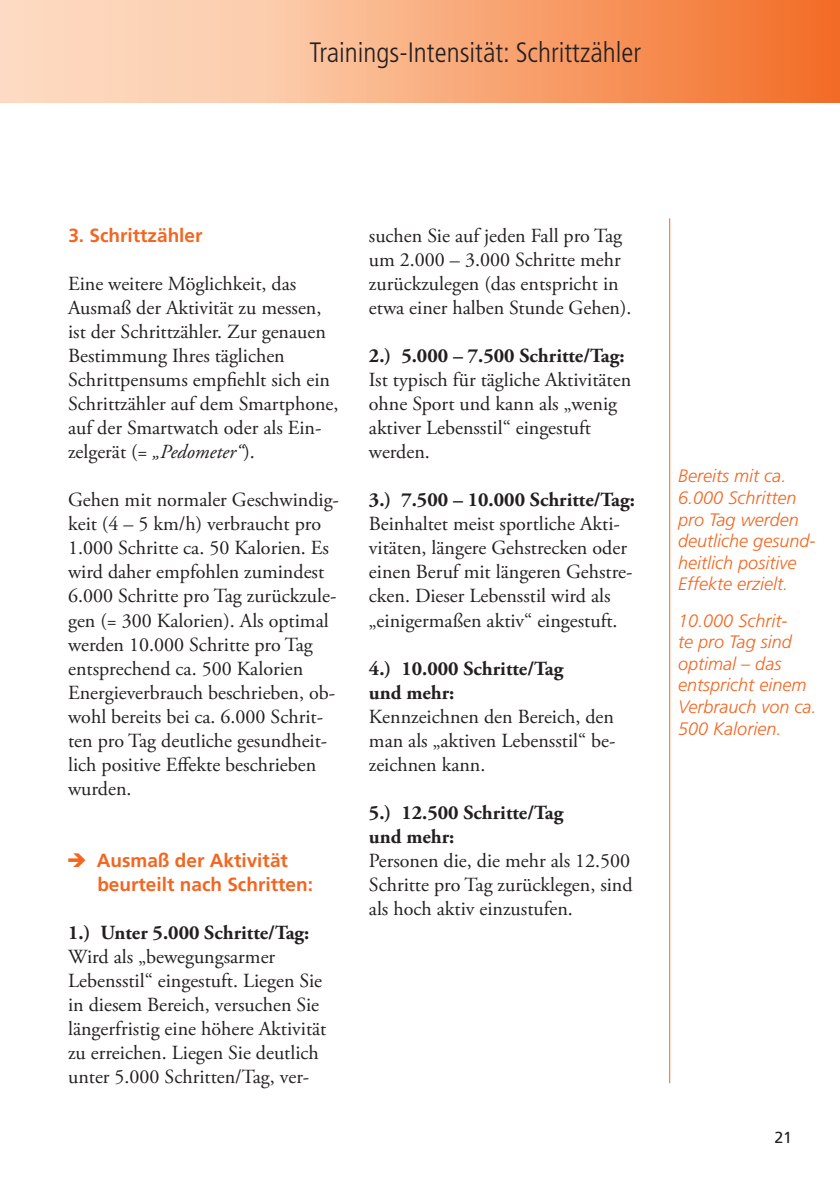
<style>
.page{position:relative;width:840px;height:1191px;background:#fff}
.page>*{position:absolute;margin:0;border:0;box-sizing:border-box;transform-origin:0 0}
.t1{font:300 condensed 28px "Frutiger LT Std";color:#231f20}
.t2{font:20px/24px "Adobe Garamond Pro";color:#231f20}
.t3{font:700 20px/24px "Adobe Garamond Pro";color:#231f20}
.t4{font:700 19px/24px "Frutiger LT Std";color:#f36621}
.t5{font:italic 300 18px/21.6px "Frutiger LT Std";color:#f36621}
.t6{font:16px "Frutiger LT Std";color:#231f20}
.s1{font-style:italic}
</style>
<div class="page">
<hr style="left:668px;top:218px;width:1px;height:865px;background:#f36621">
<svg style="left:0;top:0;width:839px;height:102px;background:#f8ad80"></svg>
<h1 class="t1" style="left:309px;top:36px;width:333px">Trainings-Intensität: Schrittzähler</h1>
<p class="t4" style="left:68px;top:224px;width:136px">3. Schrittzähler</p>
<p class="t2" style="left:68px;top:273px;width:272px">Eine weitere Möglichkeit, das<br>Ausmaß der Aktivität zu messen, ist der Schrittzähler. Zur genauen<br>Bestimmung Ihres täglichen<br>Schrittpensums empfiehlt sich ein<br>Schrittzähler auf dem Smartphone, auf der Smartwatch oder als Ein&shy;zelgerät (= <span class="s1">„Pedometer“</span>).</p>
<p class="t2" style="left:68px;top:489px;width:272px">Gehen mit normaler Geschwindig&shy;keit (4 – 5 km/h) verbraucht pro<br>1.000 Schritte ca. 50 Kalorien. Es wird daher empfohlen zumindest<br>6.000 Schritte pro Tag zurückzule&shy;gen (= 300 Kalorien). Als optimal werden 10.000 Schritte pro Tag entsprechend ca. 500 Kalorien<br>Energieverbrauch beschrieben, ob&shy;wohl bereits bei ca. 6.000 Schrit&shy;ten pro Tag deutliche gesundheit&shy;lich positive Effekte beschrieben wurden.</p>
<p class="t4" style="left:97px;top:848px;width:217px;text-indent:-30px">➔ Ausmaß der Aktivität beurteilt nach Schritten:</p>
<p class="t3" style="left:68px;top:920px;width:242px">1.) Unter 5.000 Schritte/Tag:</p>
<p class="t2" style="left:68px;top:945px;width:259px">Wird als „bewegungsarmer Lebensstil“ eingestuft. Liegen Sie in diesem Bereich, versuchen Sie längerfristig eine höhere Aktivität zu erreichen. Liegen Sie deutlich unter 5.000 Schritten/Tag, ver-</p>
<p class="t2" style="left:369px;top:225px;width:264px">suchen Sie auf jeden Fall pro Tag um 2.000 – 3.000 Schritte mehr zurückzulegen (das entspricht in etwa einer halben Stunde Gehen).</p>
<p class="t3" style="left:369px;top:344px;width:257px">2.) 5.000 – 7.500 Schritte/Tag:</p>
<p class="t2" style="left:369px;top:369px;width:264px">Ist typisch für tägliche Aktivitäten ohne Sport und kann als „wenig aktiver Lebensstil“ eingestuft werden.</p>
<p class="t3" style="left:369px;top:488px;width:267px">3.) 7.500 – 10.000 Schritte/Tag:</p>
<p class="t2" style="left:369px;top:513px;width:265px">Beinhaltet meist sportliche Akti&shy;vitäten, längere Gehstrecken oder einen Beruf mit längeren Gehstre&shy;cken. Dieser Lebensstil wird als „einigermaßen aktiv“ eingestuft.</p>
<p class="t3" style="left:369px;top:656px;width:196px">4.) 10.000 Schritte/Tag und mehr:</p>
<p class="t2" style="left:369px;top:705px;width:248px;text-align:justify">Kennzeichnen den Bereich, den man als „aktiven Lebensstil“ be&shy;zeichnen kann.</p>
<p class="t3" style="left:369px;top:800px;width:196px">5.) 12.500 Schritte/Tag und mehr:</p>
<p class="t2" style="left:369px;top:849px;width:265px;text-align:justify">Personen die, die mehr als 12.500<br>Schritte pro Tag zurücklegen, sind als hoch aktiv einzustufen.</p>
<p class="t5" style="left:677px;top:465px;width:139px">Bereits mit ca.<br>6.000 Schritten pro Tag werden deutliche gesund&shy;heitlich positive<br>Effekte erzielt.</p>
<p class="t5" style="left:677px;top:609px;width:140px">10.000 Schrit-<br>te pro Tag sind optimal – das entspricht einem<br>Verbrauch von ca.<br>500 Kalorien.</p>
<p class="t6" style="left:773px;top:1128px;width:19px">21</p>
</div>
